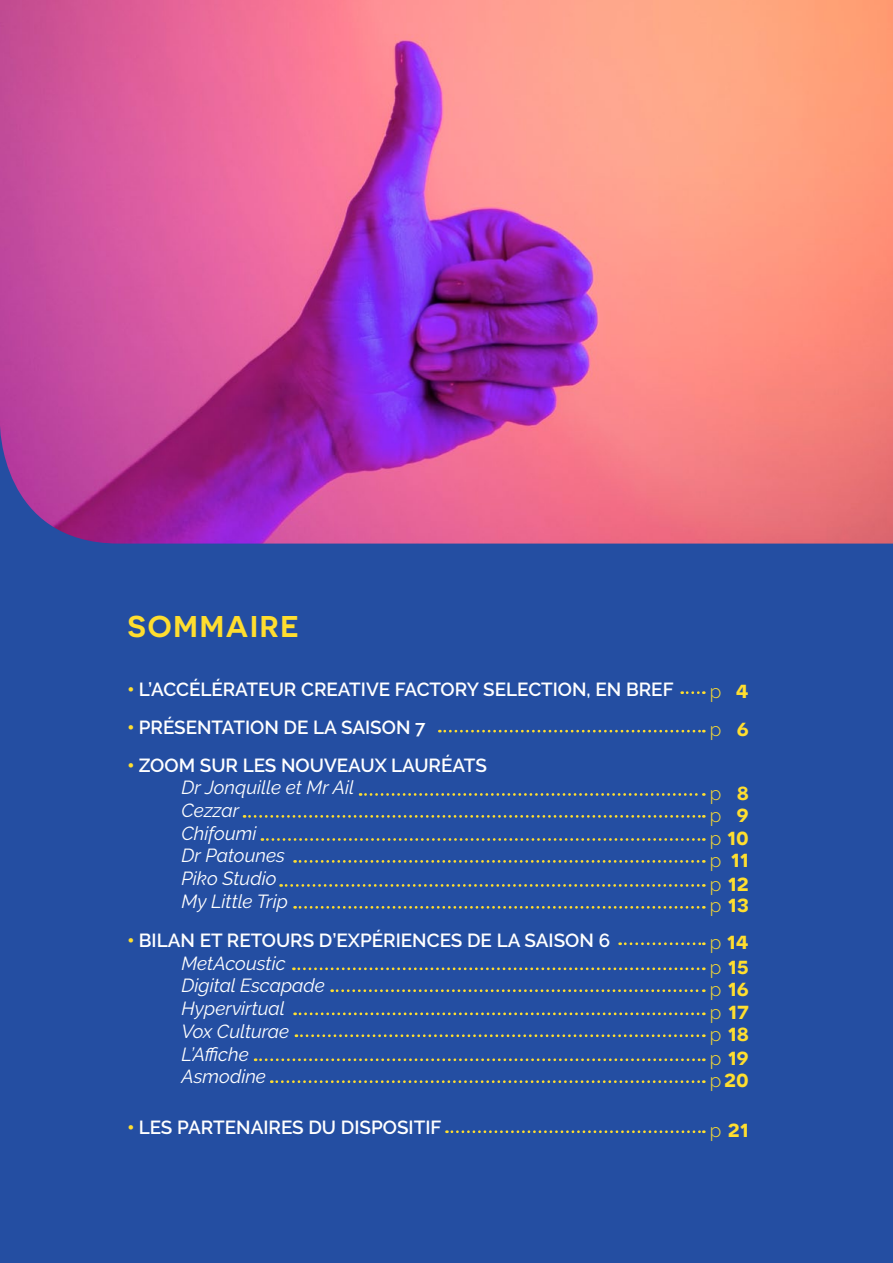
<style>
.page{position:relative;width:893px;height:1263px;background:#244ea2}
.page>*{position:absolute;margin:0;border:0;box-sizing:border-box;transform-origin:0 0}
.t1{font:600 30px "Novecentosanswide";letter-spacing:.06em;color:#ffde2f}
.t2{font:600 23.7px "Novecentosanswide";color:#ffde2f}
.t3{font:italic 18.9px/22.6px "Raleway";color:#fff}
.t4{font:600 18.9px "Raleway";color:#fff}
.t5{font:300 18.9px "Raleway";color:#ffde2f}
.s1{font-weight:900;color:#ffde2f}
.s2{font-weight:900;font-style:normal;color:#ffde2f}
.s3{font-weight:600;font-style:normal}
.s4{font-family:"Novecentosanswide";font-weight:600;font-size:23.7px}
.s5{font-family:"Raleway";font-weight:300;font-size:18.9px}
</style>
<div class="page">
<img style="left:0;top:0;width:893px;height:544px">
<svg style="left:682px;top:691px;width:22px;height:3px"></svg>
<svg style="left:620px;top:942px;width:84px;height:3px"></svg>
<svg style="left:439px;top:730px;width:265px;height:2px"></svg>
<svg style="left:446px;top:1130px;width:258px;height:3px"></svg>
<svg style="left:360px;top:793px;width:344px;height:3px"></svg>
<svg style="left:293px;top:967px;width:411px;height:3px"></svg>
<svg style="left:262px;top:838px;width:442px;height:3px"></svg>
<svg style="left:295px;top:1012px;width:409px;height:3px"></svg>
<svg style="left:281px;top:884px;width:423px;height:3px"></svg>
<svg style="left:255px;top:1058px;width:449px;height:3px"></svg>
<svg style="left:244px;top:815px;width:460px;height:3px"></svg>
<svg style="left:332px;top:989px;width:372px;height:3px"></svg>
<svg style="left:295px;top:860px;width:409px;height:3px"></svg>
<svg style="left:296px;top:1034px;width:408px;height:3px"></svg>
<svg style="left:295px;top:906px;width:409px;height:3px"></svg>
<svg style="left:271px;top:1080px;width:433px;height:3px"></svg>
<h1 class="t1" style="left:128px;top:608px;width:173px">SOMMAIRE</h1>
<p class="t4" style="left:128px;top:678px;width:543px"><span class="s1">•</span> L’ACCÉLÉRATEUR CREATIVE FACTORY SELECTION, EN BREF</p>
<p class="t4" style="left:128px;top:716px;width:299px"><span class="s1">•</span> PRÉSENTATION DE LA SAISON 7</p>
<p class="t3" style="left:182px;top:754px;width:305px;text-indent:-54px"><span class="s2">•</span> <span class="s3">ZOOM SUR LES NOUVEAUX LAURÉATS<br></span>Dr Jonquille et Mr Ail<br>Cezzar<br>Chifoumi<br>Dr Patounes<br>Piko Studio<br>My Little Trip</p>
<p class="t3" style="left:182px;top:929px;width:430px;text-indent:-54px"><span class="s2">•</span> <span class="s3">BILAN ET RETOURS D’EXPÉRIENCES DE LA SAISON 6<br></span>MetAcoustic<br>Digital Escapade<br>Hypervirtual<br>Vox Culturae<br>L’Affiche<br>Asmodine</p>
<p class="t4" style="left:128px;top:1116px;width:311px"><span class="s1">•</span> LES PARTENAIRES DU DISPOSITIF</p>
<p class="t5" style="left:710px;top:680px;width:41px">p <span class="s4">4</span></p>
<p class="t5" style="left:710px;top:719px;width:40px">p <span class="s4">6</span></p>
<p class="t5" style="left:710px;top:782px;width:40px">p <span class="s4">8</span></p>
<p class="t5" style="left:710px;top:804px;width:40px">p <span class="s4">9</span></p>
<p class="t2" style="left:710px;top:822px;width:40px"><span class="s5">p</span> 10</p>
<p class="t2" style="left:710px;top:844px;width:40px"><span class="s5">p</span> 11</p>
<p class="t2" style="left:710px;top:868px;width:40px"><span class="s5">p</span> 12</p>
<p class="t2" style="left:710px;top:890px;width:40px"><span class="s5">p</span> 13</p>
<p class="t2" style="left:710px;top:926px;width:40px"><span class="s5">p</span> 14</p>
<p class="t2" style="left:710px;top:951px;width:40px"><span class="s5">p</span> 15</p>
<p class="t2" style="left:710px;top:973px;width:40px"><span class="s5">p</span> 16</p>
<p class="t2" style="left:710px;top:996px;width:40px"><span class="s5">p</span> 17</p>
<p class="t2" style="left:710px;top:1018px;width:40px"><span class="s5">p</span> 18</p>
<p class="t2" style="left:710px;top:1042px;width:40px"><span class="s5">p</span> 19</p>
<p class="t2" style="left:710px;top:1064px;width:40px"><span class="s5">p</span>20</p>
<p class="t2" style="left:710px;top:1114px;width:40px"><span class="s5">p</span> 21</p>
</div>
